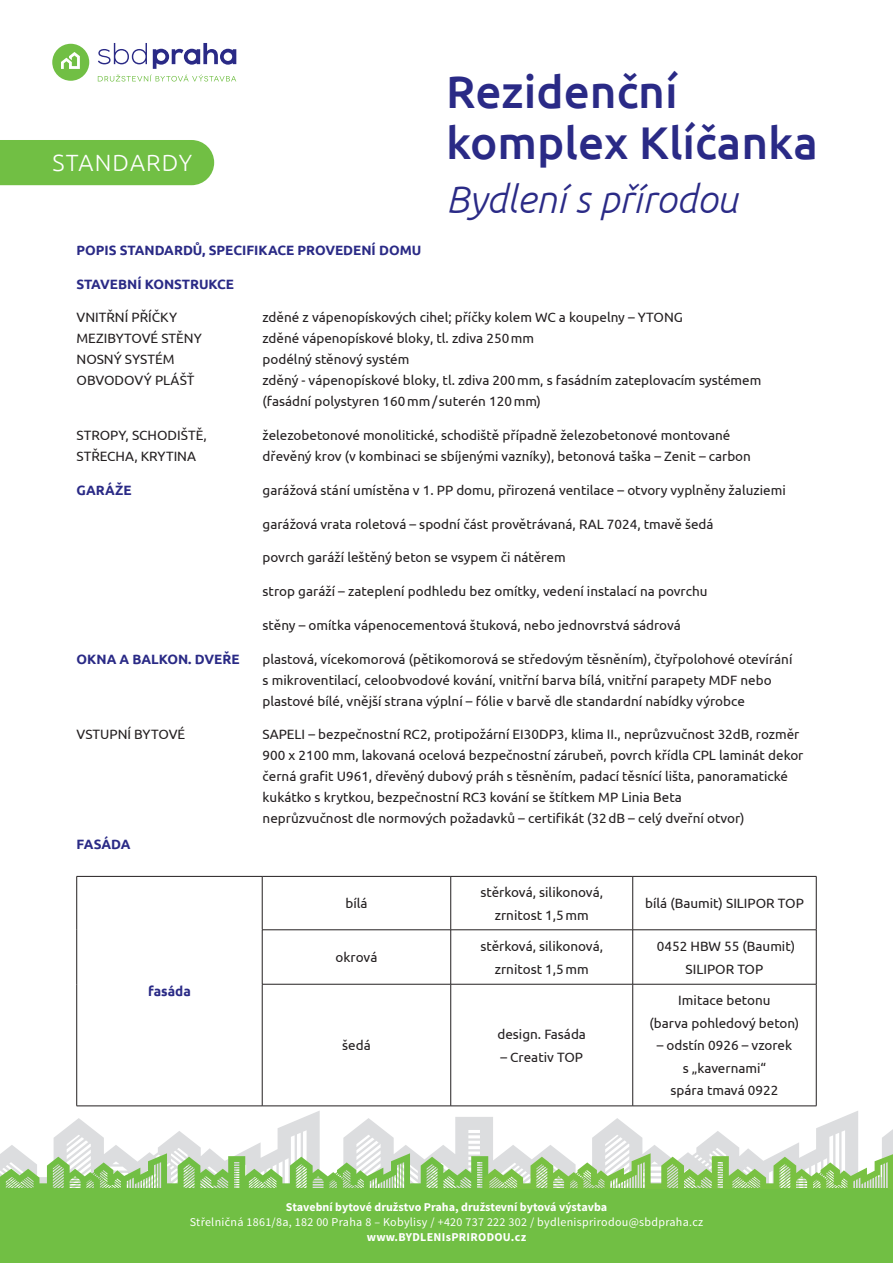
<style>
.page{position:relative;width:893px;height:1263px;background:#fff}
.page>*{position:absolute;margin:0;border:0;box-sizing:border-box;transform-origin:0 0}
.t1{font:500 45.9px/50.2px "Ubuntu";color:#2a2a86}
.t2{font:italic 300 38.4px "Ubuntu";color:#2a2a86}
.t3{font:300 23.55px "Ubuntu";letter-spacing:.05em;color:#fff}
.t4{font:13.5px/21px "Ubuntu";color:#231f20;text-align:center}
.t5{font:700 13.5px "Ubuntu";color:#2a2a86}
.t6{font:12px "Source Sans Pro";letter-spacing:.025em;color:#fff}
.t7{font:700 12px "Source Sans Pro";color:#fff}
.t8{font:700 12px "Source Sans Pro";letter-spacing:.025em;color:#fff}
</style>
<div class="page">
<svg style="left:2px;top:1111px;width:891px;height:42px"></svg>
<div style="left:0;top:1189px;width:893px;height:74px;background:#71bf44"></div>
<svg style="left:0;top:1153px;width:893px;height:36px;background:#b2d59d"></svg>
<svg style="left:52px;top:44px;width:37px;height:37px"></svg>
<svg style="left:98px;top:43px;width:138px;height:39px"></svg>
<div style="left:0;top:140px;width:214px;height:45px;background:#71bf44"></div>
<hr style="left:77px;top:876px;width:185px;height:1px;background:#231f20">
<hr style="left:76px;top:876px;width:1px;height:54px;background:#231f20">
<hr style="left:262px;top:876px;width:189px;height:1px;background:#231f20">
<hr style="left:262px;top:876px;width:1px;height:53px;background:#231f20">
<hr style="left:451px;top:876px;width:182px;height:1px;background:#231f20">
<hr style="left:450px;top:876px;width:1px;height:53px;background:#231f20">
<hr style="left:633px;top:876px;width:183px;height:1px;background:#231f20">
<hr style="left:632px;top:876px;width:1px;height:53px;background:#231f20">
<hr style="left:816px;top:876px;width:1px;height:53px;background:#231f20">
<hr style="left:76px;top:930px;width:1px;height:54px;background:#231f20">
<hr style="left:262px;top:929px;width:189px;height:1px;background:#231f20">
<hr style="left:262px;top:930px;width:1px;height:54px;background:#231f20">
<hr style="left:451px;top:929px;width:182px;height:1px;background:#231f20">
<hr style="left:450px;top:930px;width:1px;height:54px;background:#231f20">
<hr style="left:633px;top:929px;width:183px;height:1px;background:#231f20">
<hr style="left:632px;top:930px;width:1px;height:54px;background:#231f20">
<hr style="left:816px;top:930px;width:1px;height:54px;background:#231f20">
<hr style="left:76px;top:984px;width:1px;height:122px;background:#231f20">
<hr style="left:262px;top:984px;width:189px;height:1px;background:#231f20">
<hr style="left:262px;top:984px;width:1px;height:122px;background:#231f20">
<hr style="left:451px;top:984px;width:182px;height:1px;background:#231f20">
<hr style="left:450px;top:984px;width:1px;height:122px;background:#231f20">
<hr style="left:633px;top:984px;width:183px;height:1px;background:#231f20">
<hr style="left:632px;top:984px;width:1px;height:122px;background:#231f20">
<hr style="left:816px;top:984px;width:1px;height:122px;background:#231f20">
<hr style="left:77px;top:1105px;width:185px;height:1px;background:#231f20">
<hr style="left:262px;top:1105px;width:189px;height:1px;background:#231f20">
<hr style="left:451px;top:1105px;width:182px;height:1px;background:#231f20">
<hr style="left:633px;top:1105px;width:183px;height:1px;background:#231f20">
<h3 class="t3" style="left:52px;top:149px;width:141px">STANDARDY</h3>
<h1 class="t1" style="left:446px;top:65px;width:373px">Rezidenční komplex Klíčanka</h1>
<h2 class="t2" style="left:446px;top:176px;width:293px">Bydlení s přírodou</h2>
<p class="t5" style="left:77px;top:242px;width:346px">POPIS STANDARDŮ, SPECIFIKACE PROVEDENÍ DOMU</p>
<p class="t5" style="left:77px;top:275px;width:159px">STAVEBNÍ KONSTRUKCE</p>
<p class="t4" style="left:77px;top:306px;width:102px">VNITŘNÍ PŘÍČKY</p>
<p class="t4" style="left:263px;top:306px;width:422px">zděné z vápenopískových cihel; příčky kolem WC a koupelny – YTONG</p>
<p class="t4" style="left:77px;top:328px;width:127px">MEZIBYTOVÉ STĚNY</p>
<p class="t4" style="left:263px;top:328px;width:273px">zděné vápenopískové bloky, tl. zdiva 250mm</p>
<p class="t4" style="left:77px;top:349px;width:99px">NOSNÝ SYSTÉM</p>
<p class="t4" style="left:263px;top:349px;width:148px">podélný stěnový systém</p>
<p class="t4" style="left:77px;top:370px;width:120px">OBVODOVÝ PLÁŠŤ</p>
<p class="t4" style="left:263px;top:370px;width:500px;text-align:left">zděný - vápenopískové bloky, tl. zdiva 200mm, s fasádním zateplovacím systémem (fasádní polystyren 160mm/ suterén 120mm)</p>
<p class="t4" style="left:77px;top:424px;width:132px">STROPY, SCHODIŠTĚ,</p>
<p class="t4" style="left:263px;top:424px;width:469px">železobetonové monolitické, schodiště případně železobetonové montované</p>
<p class="t4" style="left:77px;top:445px;width:121px">STŘECHA, KRYTINA</p>
<p class="t4" style="left:263px;top:445px;width:490px">dřevěný krov (v kombinaci se sbíjenými vazníky), betonová taška – Zenit – carbon</p>
<p class="t5" style="left:77px;top:482px;width:57px">GARÁŽE</p>
<p class="t4" style="left:263px;top:479px;width:525px">garážová stání umístěna v 1. PP domu, přirozená ventilace – otvory vyplněny žaluziemi</p>
<p class="t4" style="left:263px;top:513px;width:452px">garážová vrata roletová – spodní část provětrávaná, RAL 7024, tmavě šedá</p>
<p class="t4" style="left:263px;top:547px;width:305px">povrch garáží leštěný beton se vsypem či nátěrem</p>
<p class="t4" style="left:263px;top:580px;width:446px">strop garáží – zateplení podhledu bez omítky, vedení instalací na povrchu</p>
<p class="t4" style="left:263px;top:614px;width:420px">stěny – omítka vápenocementová štuková, nebo jednovrstvá sádrová</p>
<p class="t5" style="left:77px;top:651px;width:164px">OKNA A BALKON. DVEŘE</p>
<p class="t4" style="left:263px;top:648px;width:531px;text-align:left">plastová, vícekomorová (pětikomorová se středovým těsněním), čtyřpolohové otevírání s mikroventilací, celoobvodové kování, vnitřní barva bílá, vnitřní parapety MDF nebo plastové bílé, vnější strana výplní – fólie v barvě dle standardní nabídky výrobce</p>
<p class="t4" style="left:77px;top:724px;width:110px">VSTUPNÍ BYTOVÉ</p>
<p class="t4" style="left:263px;top:724px;width:542px;text-align:left">SAPELI – bezpečnostní RC2, protipožární EI30DP3, klima II., neprůzvučnost 32dB, rozměr 900 x 2100 mm, lakovaná ocelová bezpečnostní zárubeň, povrch křídla CPL laminát dekor černá grafit U961, dřevěný dubový práh s těsněním, padací těsnící lišta, panoramatické kukátko s krytkou, bezpečnostní RC3 kování se štítkem MP Linia Beta<br>neprůzvučnost dle normových požadavků – certifikát (32dB – celý dveřní otvor)</p>
<p class="t5" style="left:77px;top:836px;width:56px">FASÁDA</p>
<p class="t5" style="left:148px;top:983px;width:44px">fasáda</p>
<p class="t4" style="left:345px;top:893px;width:24px">bílá</p>
<p class="t4" style="left:480px;top:881px;width:124px;line-height:22.5px">stěrková, silikonová, zrnitost 1,5mm</p>
<p class="t4" style="left:645px;top:893px;width:160px">bílá (Baumit) SILIPOR TOP</p>
<p class="t4" style="left:336px;top:946px;width:43px">okrová</p>
<p class="t4" style="left:480px;top:934px;width:124px;line-height:22.5px">stěrková, silikonová, zrnitost 1,5mm</p>
<p class="t4" style="left:657px;top:934px;width:140px;line-height:22.5px">0452 HBW 55 (Baumit)<br>SILIPOR TOP</p>
<p class="t4" style="left:342px;top:1034px;width:30px">šedá</p>
<p class="t4" style="left:497px;top:1023px;width:90px">design. Fasáda</p>
<p class="t4" style="left:500px;top:1046px;width:84px">– Creativ TOP</p>
<p class="t4" style="left:650px;top:989px;width:151px;line-height:22.5px">Imitace betonu<br>(barva pohledový beton)</p>
<p class="t4" style="left:657px;top:1034px;width:137px;line-height:22.5px">– odstín 0926 – vzorek s „kavernami“<br>spára tmavá 0922</p>
<p class="t7" style="left:286px;top:1199px;width:323px">Stavební bytové družstvo Praha, družstevní bytová výstavba</p>
<p class="t6" style="left:190px;top:1214px;width:515px">Střelničná 1861/8a, 182 00 Praha 8 – Kobylisy / +420 737 222 302 / bydlenisprirodou@sbdpraha.cz</p>
<p class="t8" style="left:367px;top:1229px;width:161px">www.BYDLENIsPRIRODOU.cz</p>
</div>
